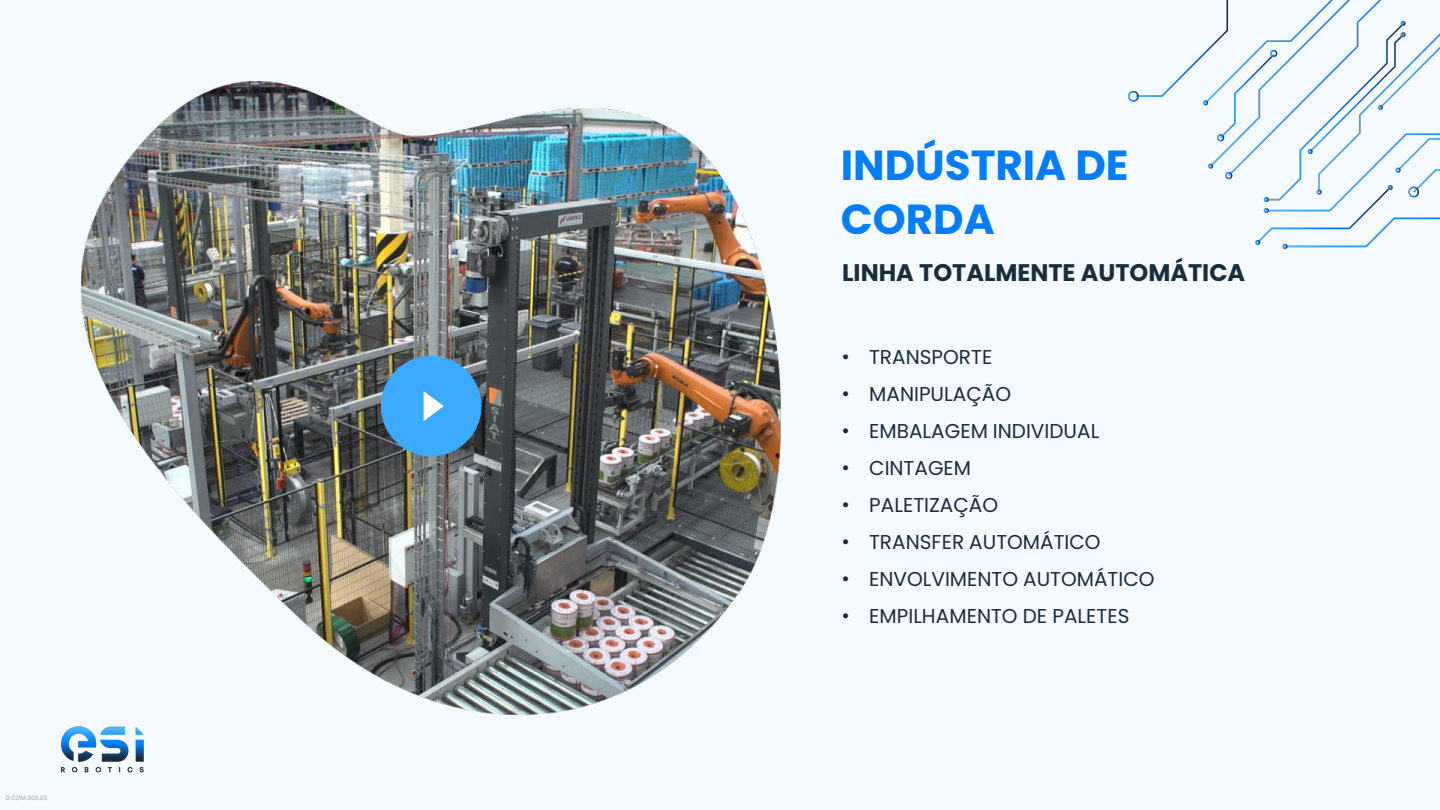
<style>
.page{position:relative;width:1440px;height:810px;background:#fff}
.page>*{position:absolute;margin:0;border:0;box-sizing:border-box;transform-origin:0 0}
.t1{font:700 42px/54.5px "Poppins";color:#007eff}
.t2{font:700 24px "Poppins";color:#1a2d3d}
.t3{font:20px "Poppins";color:#1a2d3d}
.t4{font:7px "Calibri";letter-spacing:-.005em;color:#a6a6a6}
.s1{font-family:"Arial"}
</style>
<div class="page">
<img style="left:81px;top:81px;width:700px;height:635px">
<svg style="left:381px;top:356px;width:100px;height:100px"></svg>
<img style="left:1128px;top:0;width:312px;height:250px">
<img style="left:60px;top:712px;width:96px;height:61px">
<p class="t4" style="left:6px;top:793px;width:43px">D.COM.003.03</p>
<p class="t1" style="left:841px;top:138px;width:289px">INDÚSTRIA DE<br>CORDA</p>
<p class="t2" style="left:842px;top:259px;width:405px">LINHA TOTALMENTE AUTOMÁTICA</p>
<p class="t3" style="left:842px;top:346px;width:152px"><span class="s1">•</span> TRANSPORTE</p>
<p class="t3" style="left:842px;top:383px;width:171px"><span class="s1">•</span> MANIPULAÇÃO</p>
<p class="t3" style="left:842px;top:420px;width:259px"><span class="s1">•</span> EMBALAGEM INDIVIDUAL</p>
<p class="t3" style="left:842px;top:457px;width:130px"><span class="s1">•</span> CINTAGEM</p>
<p class="t3" style="left:842px;top:494px;width:158px"><span class="s1">•</span> PALETIZAÇÃO</p>
<p class="t3" style="left:842px;top:531px;width:260px"><span class="s1">•</span> TRANSFER AUTOMÁTICO</p>
<p class="t3" style="left:842px;top:568px;width:314px"><span class="s1">•</span> ENVOLVIMENTO AUTOMÁTICO</p>
<p class="t3" style="left:842px;top:605px;width:289px"><span class="s1">•</span> EMPILHAMENTO DE PALETES</p>
</div>
